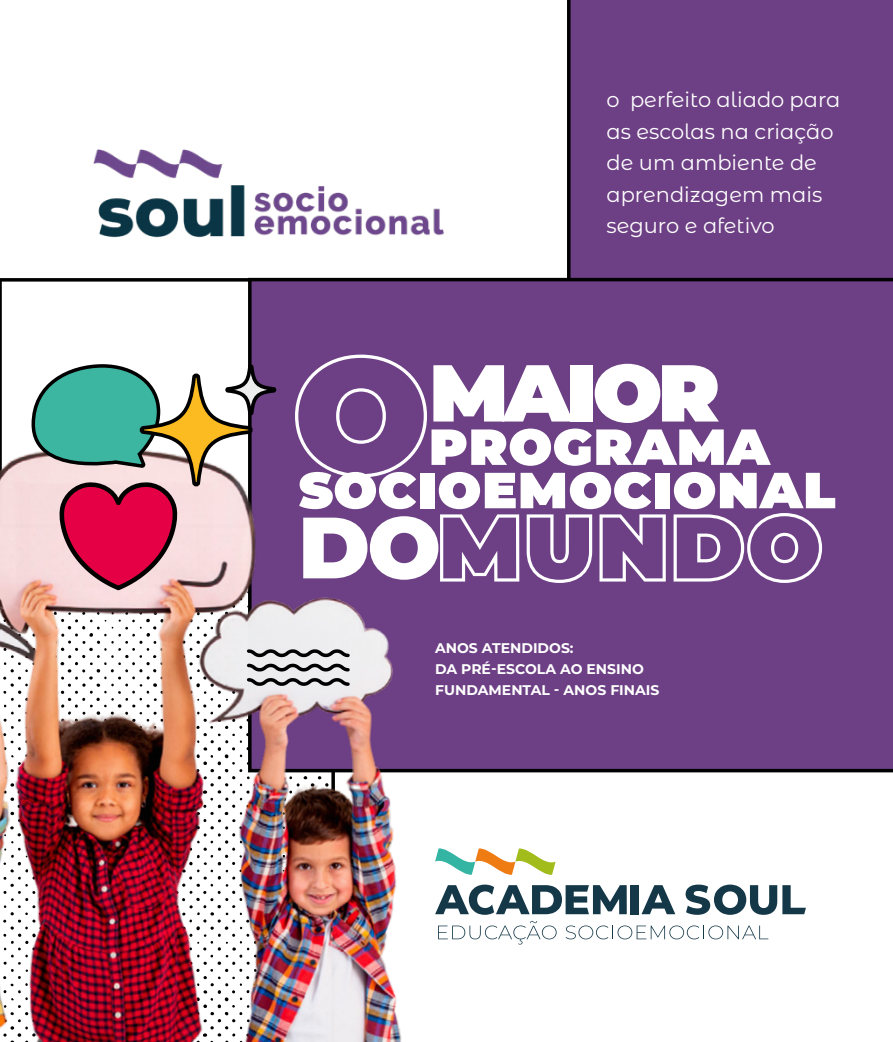
<style>
.page{position:relative;width:893px;height:1042px;background:#6d3f84}
.page>*{position:absolute;margin:0;border:0;box-sizing:border-box;transform-origin:0 0}
.t1{font:900 96.77px "Montserrat";letter-spacing:-.06em;color:#fff}
.t2{font:900 86.8px "Montserrat";letter-spacing:.05em;color:#fff}
.t3{font:900 60.9px/43.4px "Montserrat";color:#fff}
.t4{font:21px/31.5px "Montserrat Alternates";color:#fff}
.t5{font:700 14px/21px "Montserrat";color:#fff}
.s1{font-size:158.72px}
</style>
<div class="page">
<div style="left:0;top:278px;width:893px;height:764px;background:#fff"></div>
<svg style="left:0;top:282px;width:2px;height:132px"></svg>
<svg style="left:0;top:0;width:570px;height:282px"></svg>
<div style="left:248px;top:278px;width:645px;height:494px;background:#6d3f84"></div>
<img style="left:0;top:414px;width:441px;height:628px">
<svg style="left:245px;top:647px;width:106px;height:40px"></svg>
<svg style="left:30px;top:362px;width:249px;height:233px"></svg>
<div style="left:631px;top:885px;width:8px;height:29px;background:#153848"></div>
<svg style="left:641px;top:885px;width:34px;height:29px"></svg>
<svg style="left:686px;top:884px;width:120px;height:31px"></svg>
<svg style="left:435px;top:884px;width:192px;height:31px"></svg>
<svg style="left:435px;top:848px;width:120px;height:27px"></svg>
<svg style="left:438px;top:921px;width:119px;height:23px"></svg>
<svg style="left:566px;top:925px;width:202px;height:14px"></svg>
<p class="t4" style="left:606px;top:83px;width:235px">o perfeito aliado para as escolas na criação de um ambiente de aprendizagem mais seguro e afetivo</p>
<h1 class="t1" style="left:294px;top:314px;width:429px"><span class="s1">O</span>maior</h1>
<h3 class="t3" style="left:298px;top:418px;width:539px;text-indent:130px">programa socioemocional</h3>
<h2 class="t2" style="left:298px;top:482px;width:525px">DOMUNDO</h2>
<p class="t5" style="left:435px;top:637px;width:226px">ANOS ATENDIDOS:<br>DA PRÉ-ESCOLA AO ENSINO<br>FUNDAMENTAL - ANOS FINAIS</p>
</div>
